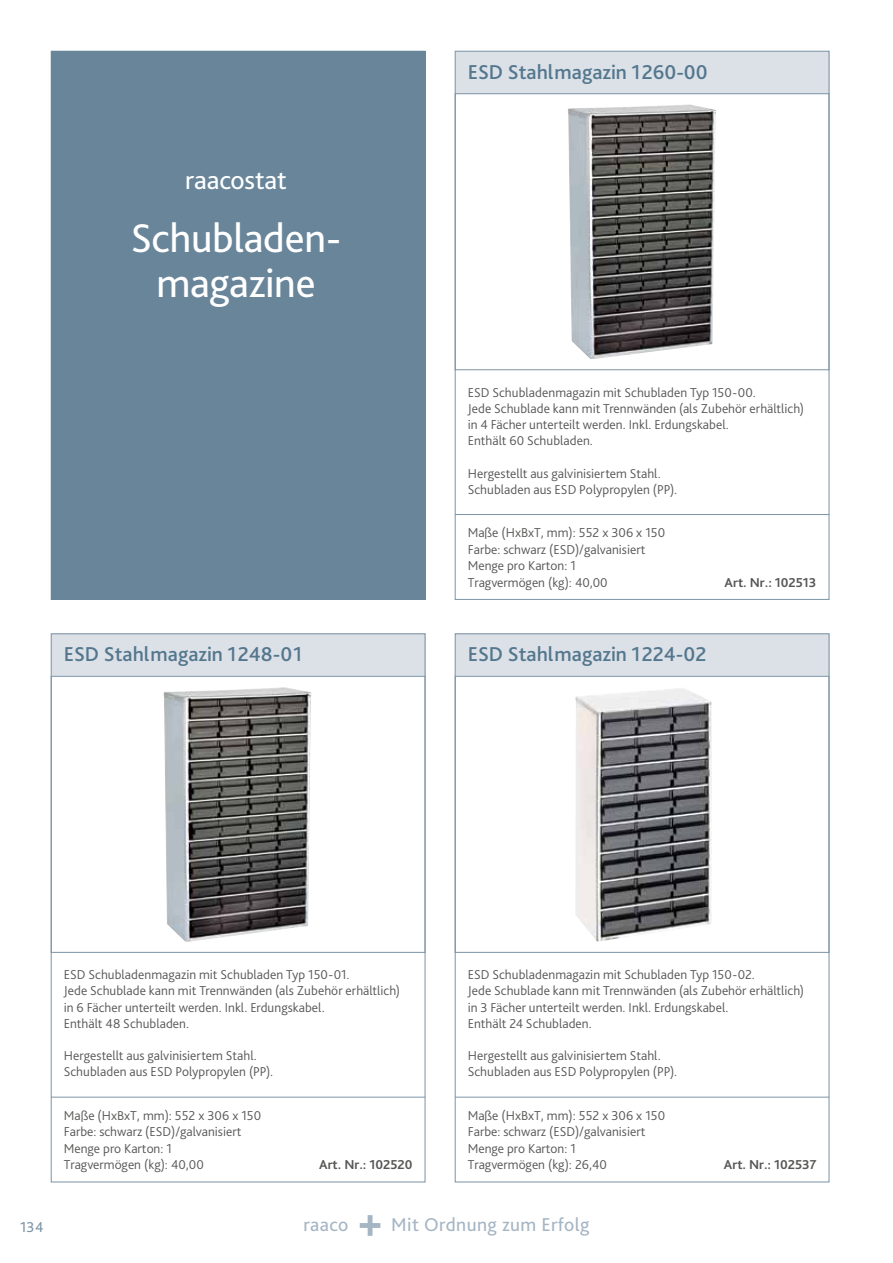
<style>
.page{position:relative;width:893px;height:1263px;background:#fff}
.page>*{position:absolute;margin:0;border:0;box-sizing:border-box;transform-origin:0 0}
.t1{font:42px/45px "Bliss Pro";letter-spacing:-.01em;color:#fff;text-align:center}
.t2{font:27px "Bliss Pro";letter-spacing:-.005em;color:#fff}
.t3{font:500 21px "Bliss Pro";color:#54778e}
.t4{font:19.5px "Bliss Pro";letter-spacing:.02em;color:#a5b5c3}
.t5{font:15px "Bliss Pro";color:#7b94a7}
.t6{font:300 13.5px/16.2px "Bliss Pro";color:#575756}
.t7{font:700 13.5px "Bliss Pro";color:#575756}
</style>
<div class="page">
<div style="left:51px;top:634px;width:374px;height:42px;background:#dce1e8"></div>
<hr style="left:51px;top:1097px;width:374px;height:1px;background:#7b94a7">
<div style="left:455px;top:51px;width:374px;height:43px;background:#dce1e8"></div>
<hr style="left:455px;top:514px;width:374px;height:1px;background:#7b94a7">
<div style="left:455px;top:634px;width:374px;height:42px;background:#dce1e8"></div>
<hr style="left:455px;top:1097px;width:374px;height:1px;background:#7b94a7">
<div style="left:360px;top:1223px;width:20px;height:5px;background:#a5b5c3"></div>
<hr style="left:368px;top:1215px;width:4px;height:21px;background:#a5b5c3">
<img style="left:163px;top:687px;width:148px;height:255px">
<div style="left:51px;top:676px;width:374px;height:276px;border:1px solid #7b94a7"></div>
<img style="left:568px;top:104px;width:148px;height:255px">
<div style="left:455px;top:94px;width:374px;height:276px;border:1px solid #7b94a7"></div>
<img style="left:575px;top:688px;width:137px;height:254px">
<div style="left:455px;top:676px;width:374px;height:276px;border:1px solid #7b94a7"></div>
<div style="left:51px;top:51px;width:374px;height:549px;background:#68859a"></div>
<h2 class="t2" style="left:185px;top:163px;width:103px">raacostat</h2>
<h1 class="t1" style="left:131px;top:215px;width:212px">Schubladen&shy;magazine</h1>
<h3 class="t3" style="left:64px;top:641px;width:240px">ESD Stahlmagazin 1248-01</h3>
<h3 class="t3" style="left:468px;top:59px;width:241px">ESD Stahlmagazin 1260-00</h3>
<p class="t6" style="left:468px;top:384px;width:338px">ESD Schubladenmagazin mit Schubladen Typ 150-00.<br>Jede Schublade kann mit Trennwänden (als Zubehör erhältlich) in 4 Fächer unterteilt werden. Inkl. Erdungskabel.<br>Enthält 60 Schubladen.</p>
<p class="t6" style="left:468px;top:465px;width:211px">Hergestellt aus galvinisiertem Stahl.<br>Schubladen aus ESD Polypropylen (PP).</p>
<p class="t6" style="left:468px;top:524px;width:199px">Maße (HxBxT, mm): 552 x 306 x 150<br>Farbe: schwarz (ESD)/galvanisiert<br>Menge pro Karton: 1<br>Tragvermögen (kg): 40,00</p>
<p class="t7" style="left:725px;top:574px;width:93px">Art. Nr.: 102513</p>
<h3 class="t3" style="left:468px;top:641px;width:240px">ESD Stahlmagazin 1224-02</h3>
<p class="t6" style="left:64px;top:966px;width:338px">ESD Schubladenmagazin mit Schubladen Typ 150-01.<br>Jede Schublade kann mit Trennwänden (als Zubehör erhältlich) in 6 Fächer unterteilt werden. Inkl. Erdungskabel.<br>Enthält 48 Schubladen.</p>
<p class="t6" style="left:64px;top:1047px;width:211px">Hergestellt aus galvinisiertem Stahl.<br>Schubladen aus ESD Polypropylen (PP).</p>
<p class="t6" style="left:64px;top:1107px;width:199px">Maße (HxBxT, mm): 552 x 306 x 150<br>Farbe: schwarz (ESD)/galvanisiert<br>Menge pro Karton: 1<br>Tragvermögen (kg): 40,00</p>
<p class="t7" style="left:319px;top:1156px;width:95px">Art. Nr.: 102520</p>
<p class="t6" style="left:468px;top:966px;width:338px">ESD Schubladenmagazin mit Schubladen Typ 150-02.<br>Jede Schublade kann mit Trennwänden (als Zubehör erhältlich) in 3 Fächer unterteilt werden. Inkl. Erdungskabel.<br>Enthält 24 Schubladen.</p>
<p class="t6" style="left:468px;top:1047px;width:211px">Hergestellt aus galvinisiertem Stahl.<br>Schubladen aus ESD Polypropylen (PP).</p>
<p class="t6" style="left:468px;top:1107px;width:199px">Maße (HxBxT, mm): 552 x 306 x 150<br>Farbe: schwarz (ESD)/galvanisiert<br>Menge pro Karton: 1<br>Tragvermögen (kg): 26,40</p>
<p class="t7" style="left:724px;top:1156px;width:94px">Art. Nr.: 102537</p>
<p class="t5" style="left:20px;top:1217px;width:25px">134</p>
<h3 class="t4" style="left:304px;top:1212px;width:46px">raaco</h3>
<h3 class="t4" style="left:391px;top:1212px;width:200px">Mit Ordnung zum Erfolg</h3>
</div>
